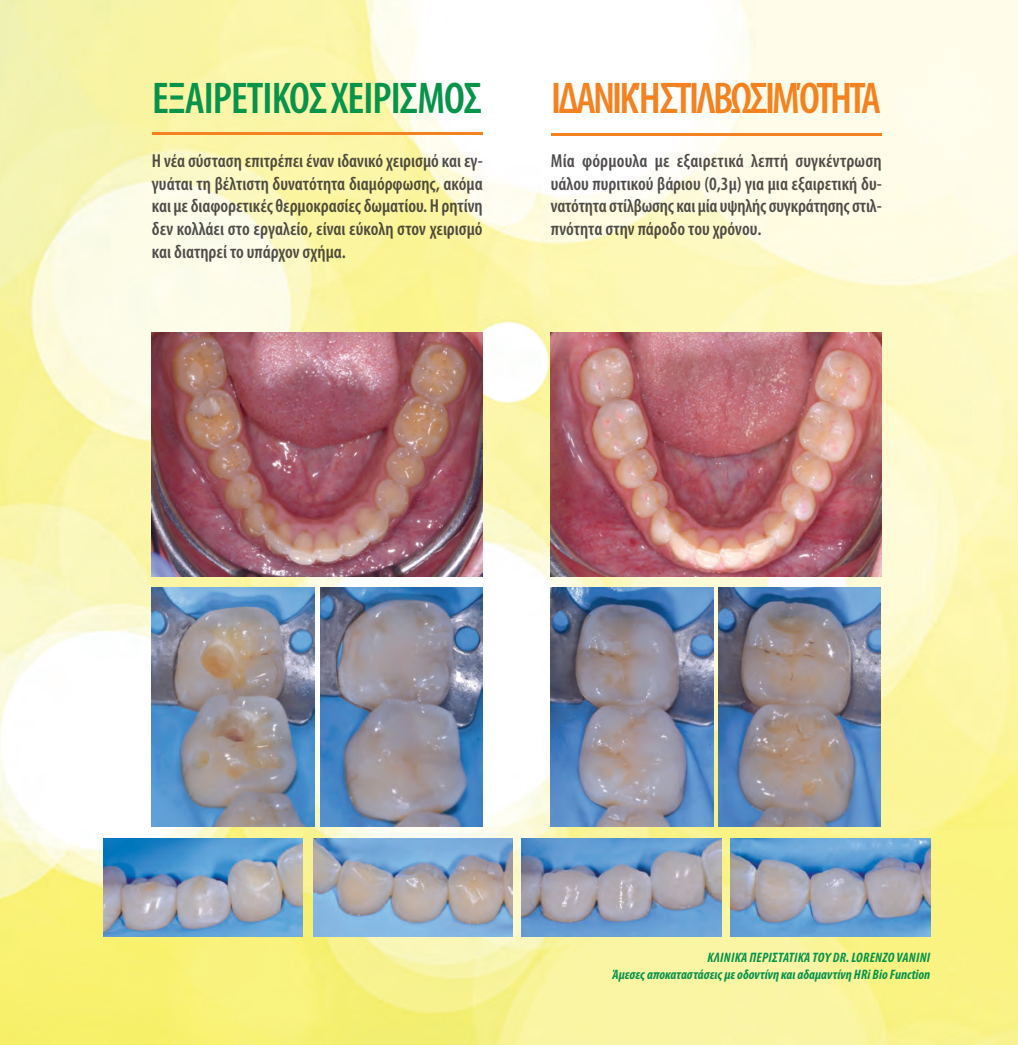
<style>
.page{position:relative;width:1018px;height:1045px;background:#fff}
.page>*{position:absolute;margin:0;border:0;box-sizing:border-box;transform-origin:0 0}
.t1{font:600 condensed 44.62px "Myriad Pro";letter-spacing:-.065em;color:#f58220}
.t2{font:600 condensed 44.62px "Myriad Pro";letter-spacing:-.02em;color:#06934a}
.t3{font:600 condensed 18.9px/22.6px "Myriad Pro";letter-spacing:-.005em;color:rgb(35 31 32/.8);text-align:justify}
.t4{font:italic 700 condensed 13.65px/16.4px "Myriad Pro";letter-spacing:.01em;color:#06934a;text-align:right}
</style>
<div class="page">
<img style="left:0;top:0;width:1017px;height:1044px">
<hr style="left:152px;top:132px;width:330px;height:2px;background:#f58220">
<hr style="left:550px;top:133px;width:331px;height:3px;background:#f58220">
<img style="left:152px;top:587px;width:162px;height:239px">
<img style="left:320px;top:587px;width:162px;height:239px">
<img style="left:521px;top:838px;width:200px;height:98px">
<img style="left:103px;top:838px;width:199px;height:98px">
<img style="left:729px;top:838px;width:201px;height:98px">
<img style="left:313px;top:838px;width:199px;height:98px">
<img style="left:550px;top:587px;width:162px;height:239px">
<img style="left:717px;top:587px;width:162px;height:239px">
<img style="left:152px;top:332px;width:330px;height:244px">
<img style="left:550px;top:332px;width:331px;height:244px">
<h1 class="t2" style="left:152px;top:83px;width:331px">ΕΞΑΙΡΕΤΙΚΟΣ ΧΕΙΡΙΣΜΟΣ</h1>
<p class="t3" style="left:152px;top:151px;width:332px">Η νέα σύσταση επιτρέπει έναν ιδανικό χειρισμό και εγ&shy;γυάται τη βέλτιστη δυνατότητα διαμόρφωσης, ακόμα και με διαφορετικές θερμοκρασίες δωματίου. Η ρητίνη δεν κολλάει στο εργαλείο, είναι εύκολη στον χειρισμό και διατηρεί το υπάρχον σχήμα.</p>
<h1 class="t1" style="left:551px;top:83px;width:331px">ΙΔΑΝΙΚή ΣΤΙΛΒΩΣΙΜΌΤΗΤΑ</h1>
<p class="t3" style="left:550px;top:151px;width:332px">Μία φόρμουλα με εξαιρετικά λεπτή συγκέντρωση υάλου πυριτικού βάριου (0,3μ) για μια εξαιρετική δυ&shy;νατότητα στίλβωσης και μία υψηλής συγκράτησης στιλ&shy;πνότητα στην πάροδο του χρόνου.</p>
<p class="t4" style="left:612px;top:950px;width:319px">ΚΛΙΝΙΚΆ ΠΕΡΙΣΤΑΤΙΚΆ ΤΟΥ DR. LORENZO VANINI<br>ΆΜΕΣΕΣ ΑΠΟΚΑΤΑΣΤΆΣΕΙΣ ΜΕ ΟΔΟΝΤΊΝΗ ΚΑΙ ΑΔΑΜΑΝΤΊΝΗ HRI BIO FUNCTION</p>
</div>
